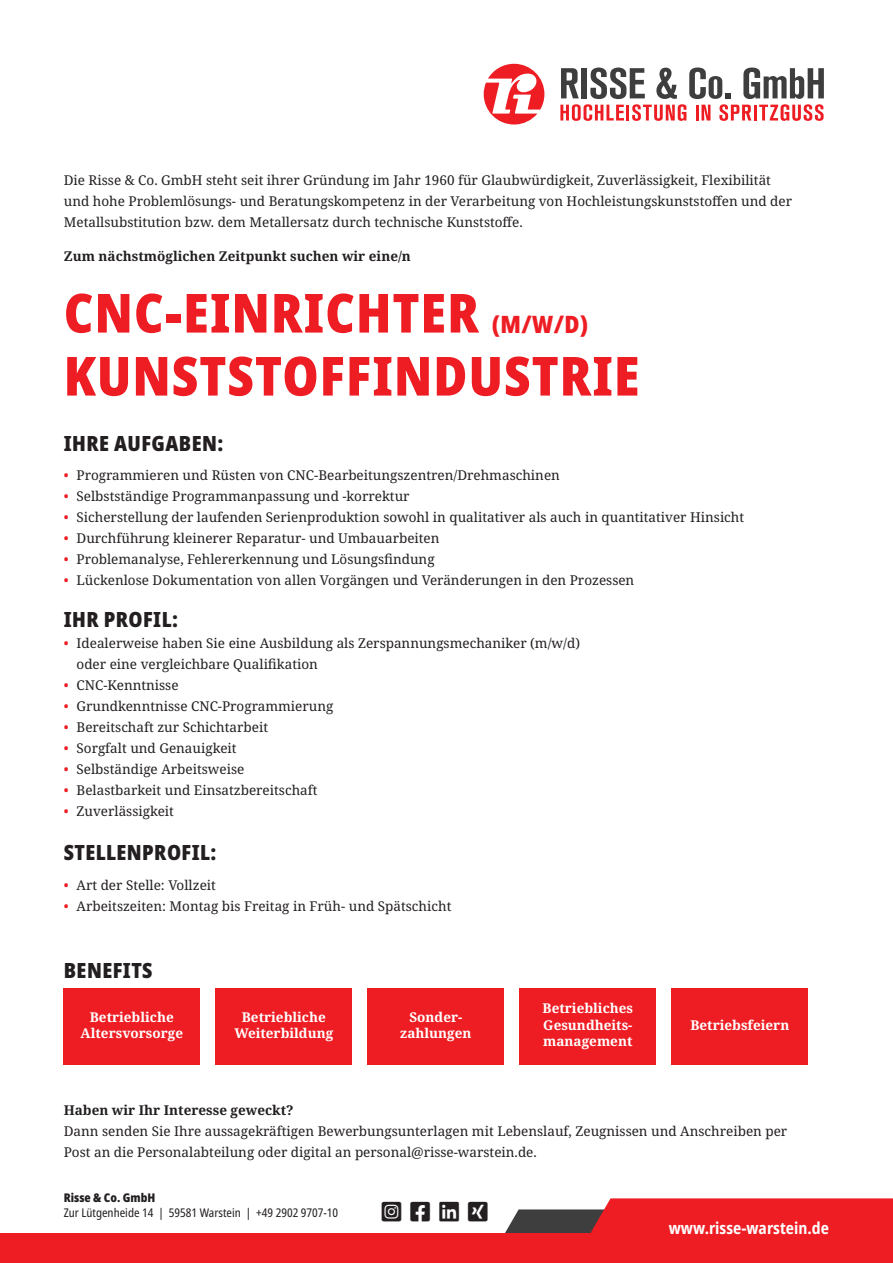
<style>
.page{position:relative;width:893px;height:1263px;background:#fff}
.page>*{position:absolute;margin:0;border:0;box-sizing:border-box;transform-origin:0 0}
.t1{font:900 condensed 54px "Noto Sans";letter-spacing:.02em;color:#ee1d23}
.t2{font:900 condensed 24px "Noto Sans";color:#ee1d23}
.t3{font:900 condensed 21px "Noto Sans";letter-spacing:.02em;color:#231f20}
.t4{font:700 condensed 16.5px "Noto Sans";color:#fff}
.t5{font:13.5px/21px "Noto Serif";color:#231f20}
.t6{font:700 13.5px/16.5px "Noto Serif";color:#fff;text-align:center}
.t7{font:700 13.5px "Noto Serif";color:#231f20}
.t8{font:condensed 12px "Noto Sans";color:#231f20}
.t9{font:900 condensed 12px "Noto Sans";color:#231f20}
.s1{color:#ee1d23}
</style>
<div class="page">
<svg style="left:484px;top:64px;width:60px;height:61px"></svg>
<svg style="left:560px;top:68px;width:264px;height:53px"></svg>
<div style="left:64px;top:988px;width:136px;height:77px;background:#ee1d23"></div>
<div style="left:216px;top:988px;width:136px;height:77px;background:#ee1d23"></div>
<div style="left:368px;top:988px;width:136px;height:77px;background:#ee1d23"></div>
<div style="left:520px;top:988px;width:136px;height:77px;background:#ee1d23"></div>
<div style="left:672px;top:988px;width:136px;height:77px;background:#ee1d23"></div>
<div style="left:0;top:1233px;width:893px;height:30px;background:#ee1d23"></div>
<svg style="left:505px;top:1198px;width:388px;height:35px;background:#d53a3e"></svg>
<p class="t5" style="left:64px;top:170px;width:730px">Die Risse &amp; Co. GmbH steht seit ihrer Gründung im Jahr 1960 für Glaubwürdigkeit, Zuverlässigkeit, Flexibilität und hohe Problemlösungs- und Beratungskompetenz in der Verarbeitung von Hochleistungskunststoffen und der<br>Metallsubstitution bzw. dem Metallersatz durch technische Kunststoffe.</p>
<p class="t7" style="left:64px;top:247px;width:349px">Zum nächstmöglichen Zeitpunkt suchen wir eine/n</p>
<h1 class="t1" style="left:64px;top:272px;width:417px">CNC-EINRICHTER</h1>
<h2 class="t2" style="left:492px;top:306px;width:98px">(M/W/D)</h2>
<h1 class="t1" style="left:64px;top:335px;width:577px">KUNSTSTOFFINDUSTRIE</h1>
<h3 class="t3" style="left:64px;top:427px;width:161px">IHRE AUFGABEN:</h3>
<p class="t5" style="left:64px;top:465px;width:498px"><span class="s1">•</span> Programmieren und Rüsten von CNC-Bearbeitungszentren/Drehmaschinen</p>
<p class="t5" style="left:64px;top:486px;width:347px"><span class="s1">•</span> Selbstständige Programmanpassung und -korrektur</p>
<p class="t5" style="left:64px;top:507px;width:682px"><span class="s1">•</span> Sicherstellung der laufenden Serienproduktion sowohl in qualitativer als auch in quantitativer Hinsicht</p>
<p class="t5" style="left:64px;top:528px;width:377px"><span class="s1">•</span> Durchführung kleinerer Reparatur- und Umbauarbeiten</p>
<p class="t5" style="left:64px;top:549px;width:372px"><span class="s1">•</span> Problemanalyse, Fehlererkennung und Lösungsfindung</p>
<p class="t5" style="left:64px;top:570px;width:572px"><span class="s1">•</span> Lückenlose Dokumentation von allen Vorgängen und Veränderungen in den Prozessen</p>
<h3 class="t3" style="left:64px;top:604px;width:116px">IHR PROFIL:</h3>
<p class="t5" style="left:77px;top:633px;width:505px;text-indent:-13px"><span class="s1">•</span> Idealerweise haben Sie eine Ausbildung als Zerspannungsmechaniker (m/w/d) oder eine vergleichbare Qualifikation</p>
<p class="t5" style="left:64px;top:675px;width:116px"><span class="s1">•</span> CNC-Kenntnisse</p>
<p class="t5" style="left:64px;top:696px;width:271px"><span class="s1">•</span> Grundkenntnisse CNC-Programmierung</p>
<p class="t5" style="left:64px;top:717px;width:206px"><span class="s1">•</span> Bereitschaft zur Schichtarbeit</p>
<p class="t5" style="left:64px;top:738px;width:174px"><span class="s1">•</span> Sorgfalt und Genauigkeit</p>
<p class="t5" style="left:64px;top:759px;width:182px"><span class="s1">•</span> Selbständige Arbeitsweise</p>
<p class="t5" style="left:64px;top:780px;width:255px"><span class="s1">•</span> Belastbarkeit und Einsatzbereitschaft</p>
<p class="t5" style="left:64px;top:801px;width:112px"><span class="s1">•</span> Zuverlässigkeit</p>
<h3 class="t3" style="left:64px;top:837px;width:154px">STELLENPROFIL:</h3>
<p class="t5" style="left:64px;top:875px;width:154px"><span class="s1">•</span> Art der Stelle: Vollzeit</p>
<p class="t5" style="left:64px;top:896px;width:389px"><span class="s1">•</span> Arbeitszeiten: Montag bis Freitag in Früh- und Spätschicht</p>
<h3 class="t3" style="left:64px;top:954px;width:90px">BENEFITS</h3>
<p class="t6" style="left:81px;top:1009px;width:104px">Betriebliche<br>Altersvorsorge</p>
<p class="t6" style="left:234px;top:1009px;width:100px">Betriebliche<br>Weiterbildung</p>
<p class="t6" style="left:400px;top:1009px;width:73px">Sonder&shy;zahlungen</p>
<p class="t6" style="left:543px;top:1000px;width:92px;text-align:justify">Betriebliches Gesundheits&shy;management</p>
<p class="t6" style="left:690px;top:1017px;width:100px">Betriebsfeiern</p>
<p class="t7" style="left:64px;top:1100px;width:231px">Haben wir Ihr Interesse geweckt?</p>
<p class="t5" style="left:64px;top:1121px;width:725px">Dann senden Sie Ihre aussagekräftigen Bewerbungsunterlagen mit Lebenslauf, Zeugnissen und Anschreiben per<br>Post an die Personalabteilung oder digital an personal@risse-warstein.de.</p>
<p class="t9" style="left:64px;top:1189px;width:93px">Risse &amp; Co. GmbH</p>
<p class="t8" style="left:64px;top:1204px;width:276px">Zur Lütgenheide 14 | 59581 Warstein | +49 2902 9707-10</p>
<p class="t4" style="left:669px;top:1216px;width:162px">www.risse-warstein.de</p>
</div>
